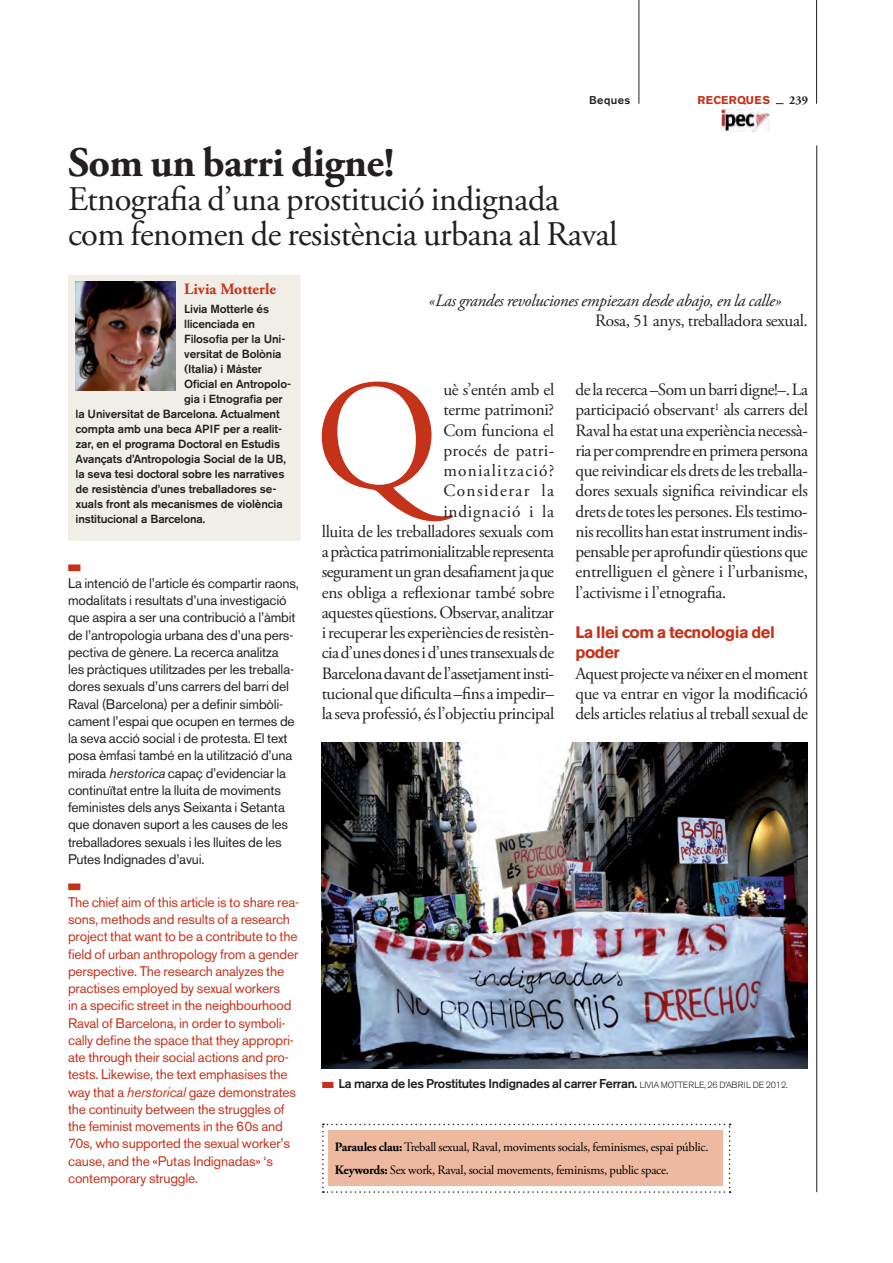
<style>
.page{position:relative;width:893px;height:1263px;background:#fff}
.page>*{position:absolute;margin:0;border:0;box-sizing:border-box;transform-origin:0 0}
.t1{font:156.15px "Adobe Garamond Pro";color:#c5321a}
.t2{font:700 42px "Adobe Garamond Pro";letter-spacing:-.015em;color:#231f20}
.t3{font:34.5px/34.5px "Adobe Garamond Pro";letter-spacing:-.015em;color:#231f20}
.t4{font:17.25px/20.2px "Adobe Garamond Pro";letter-spacing:-.02em;color:#231f20;text-align:justify}
.t5{font:italic 17.25px "Adobe Garamond Pro";letter-spacing:-.02em;color:#231f20}
.t6{font:700 16.5px/20.2px "Akzidenz Grotesk BE";letter-spacing:-.025em;color:#c5321a}
.t7{font:700 15.75px "Adobe Garamond Pro";color:#c5321a}
.t8{font:13.8px/17.2px "Akzidenz Grotesk BE";letter-spacing:-.015em;color:#231f20}
.t9{font:13.8px/17.2px "Akzidenz Grotesk BE";letter-spacing:-.015em;color:#c5321a}
.t10{font:12.75px/23.5px "Adobe Garamond Pro";letter-spacing:-.02em;color:#000}
.t11{font:500 12.75px "Akzidenz Grotesk BE";letter-spacing:-.02em;color:#231f20}
.t12{font:700 12px "Adobe Garamond Pro";color:#231f20}
.t13{font:500 11.7px "Akzidenz Grotesk BE";letter-spacing:-.01em;color:#231f20}
.t14{font:700 11.25px "Akzidenz Grotesk BE";letter-spacing:.04em;color:#c5321a}
.t15{font:500 11.25px "Akzidenz Grotesk BE";letter-spacing:.04em;color:#231f20}
.s1{font-style:italic}
.s2{font-weight:300;font-size:9px}
.s3{font-weight:700}
</style>
<div class="page">
<hr style="left:639px;top:0;width:1px;height:104px;background:#231f20">
<hr style="left:816px;top:0;width:1px;height:104px;background:#231f20">
<hr style="left:816px;top:145px;width:1px;height:1047px;background:#231f20">
<img style="left:722px;top:110px;width:48px;height:22px">
<img style="left:322px;top:742px;width:486px;height:326px">
<svg style="left:322px;top:1124px;width:409px;height:69px"></svg>
<div style="left:329px;top:1130px;width:394px;height:56px;background:#edb9a0"></div>
<div style="left:72px;top:278px;width:225px;height:259px;background:#f1ede7"></div>
<div style="left:68px;top:275px;width:232px;height:266px;border:8px solid #f1ede7"></div>
<img style="left:75px;top:282px;width:101px;height:109px">
<p class="t15" style="left:589px;top:93px;width:43px">Beques</p>
<p class="t14" style="left:697px;top:93px;width:74px">RECERQUES</p>
<p class="t12" style="left:789px;top:93px;width:20px">239</p>
<h2 class="t2" style="left:68px;top:138px;width:328px">Som un barri digne!</h2>
<h3 class="t3" style="left:68px;top:183px;width:551px">Etnografia d’una prostitució indignada com fenomen de resistència urbana al Raval</h3>
<p class="t7" style="left:184px;top:279px;width:93px">Livia Motterle</p>
<p class="t13" style="left:184px;top:302px;width:86px">Livia Motterle és</p>
<p class="t13" style="left:184px;top:317px;width:72px">llicenciada en</p>
<p class="t13" style="left:184px;top:332px;width:103px">Filosofia per la Uni-</p>
<p class="t13" style="left:184px;top:347px;width:99px">versitat de Bolònia</p>
<p class="t13" style="left:184px;top:362px;width:79px">(Italia) i Màster</p>
<p class="t13" style="left:184px;top:377px;width:108px">Oficial en Antropolo-</p>
<p class="t13" style="left:184px;top:392px;width:100px">gia i Etnografia per</p>
<p class="t13" style="left:76px;top:407px;width:206px">la Universitat de Barcelona. Actualment</p>
<p class="t13" style="left:76px;top:422px;width:208px">compta amb una beca APIF per a realit-</p>
<p class="t13" style="left:76px;top:437px;width:206px">zar, en el programa Doctoral en Estudis</p>
<p class="t13" style="left:76px;top:452px;width:212px">Avançats d’Antropologia Social de la UB,</p>
<p class="t13" style="left:76px;top:467px;width:210px">la seva tesi doctoral sobre les narratives</p>
<p class="t13" style="left:76px;top:482px;width:203px">de resistència d’unes treballadores se-</p>
<p class="t13" style="left:76px;top:497px;width:209px">xuals front als mecanismes de violència</p>
<p class="t13" style="left:76px;top:512px;width:131px">institucional a Barcelona.</p>
<p class="t8" style="left:68px;top:574px;width:233px">La intenció de l’article és compartir raons, modalitats i resultats d’una investigació que aspira a ser una contribució a l’àmbit de l’antropologia urbana des d’una pers&shy;pectiva de gènere. La recerca analitza<br>les pràctiques utilitzades per les treballa&shy;dores sexuals d’uns carrers del barri del Raval (Barcelona) per a definir simbòli&shy;cament l’espai que ocupen en termes de la seva acció social i de protesta. El text posa èmfasi també en la utilització d’una mirada <span class="s1">herstorica</span> capaç d’evidenciar la continuïtat entre la lluita de moviments feministes dels anys Seixanta i Setanta que donaven suport a les causes de les treballadores sexuals i les lluites de les Putes Indignades d’avui.</p>
<p class="t9" style="left:68px;top:893px;width:233px">The chief aim of this article is to share rea&shy;sons, methods and results of a research project that want to be a contribute to the field of urban anthropology from a gender perspective. The research analyzes the practises employed by sexual workers<br>in a specific street in the neighbourhood Raval of Barcelona, in order to symboli&shy;cally define the space that they appropri&shy;ate through their social actions and pro&shy;tests. Likewise, the text emphasises the way that a <span class="s1">herstorical</span> gaze demonstrates the continuity between the struggles of the feminist movements in the 60s and 70s, who supported the sexual worker’s cause, and the «Putas Indignadas» ‘s contemporary struggle.</p>
<p class="t5" style="left:428px;top:290px;width:355px">«Las grandes revoluciones empiezan desde abajo, en la calle»</p>
<p class="t4" style="left:595px;top:311px;width:214px">Rosa, 51 anys, treballadora sexual.</p>
<h1 class="t1" style="left:315px;top:344px;width:126px">Q</h1>
<p class="t4" style="left:322px;top:380px;width:234px;text-align:right">uè s’entén amb el<br>terme patrimoni?<br>Com funciona el<br>procés de patri-<br>monialització?<br>Considerar la<br>indignació i la<br>lluita de les treballadores sexuals com a pràctica patrimonialitzable representa segurament un gran desafiament ja que ens obliga a reflexionar també sobre aquestes qüestions. Observar, analitzar i recuperar les experiències de resistèn&shy;cia d’unes dones i d’unes transexuals de<br>Barcelona davant de l’assetjament insti&shy;tucional que dificulta –fins a impedir– la seva professió, és l’objectiu principal</p>
<p class="t4" style="left:575px;top:380px;width:234px">de la recerca –Som un barri digne!–. La participació observant<sup>1</sup> als carrers del Raval ha estat una experiència necessà&shy;ria per comprendre en primera persona que reivindicar els drets de les treballa&shy;dores sexuals significa reivindicar els drets de totes les persones. Els testimo&shy;nis recollits han estat instrument indis&shy;pensable per aprofundir qüestions que entrelliguen el gènere i l’urbanisme, l’activisme i l’etnografia.</p>
<p class="t6" style="left:575px;top:622px;width:201px">La llei com a tecnologia del poder</p>
<p class="t4" style="left:575px;top:664px;width:234px">Aquest projecte va néixer en el moment que va entrar en vigor la modificació dels articles relatius al treball sexual de</p>
<p class="t11" style="left:339px;top:1075px;width:450px">La marxa de les Prostitutes Indignades al carrer Ferran. <span class="s2">LIVIA MOTTER LE, 26 D’ABR IL DE 2012.</span></p>
<p class="t10" style="left:335px;top:1135px;width:375px"><span class="s3">Paraules clau:</span> Treball sexual, Raval, moviments socials, feminismes, espai públic.<br><span class="s3">Keywords:</span> Sex work, Raval, social movements, feminisms, public space.</p>
</div>
